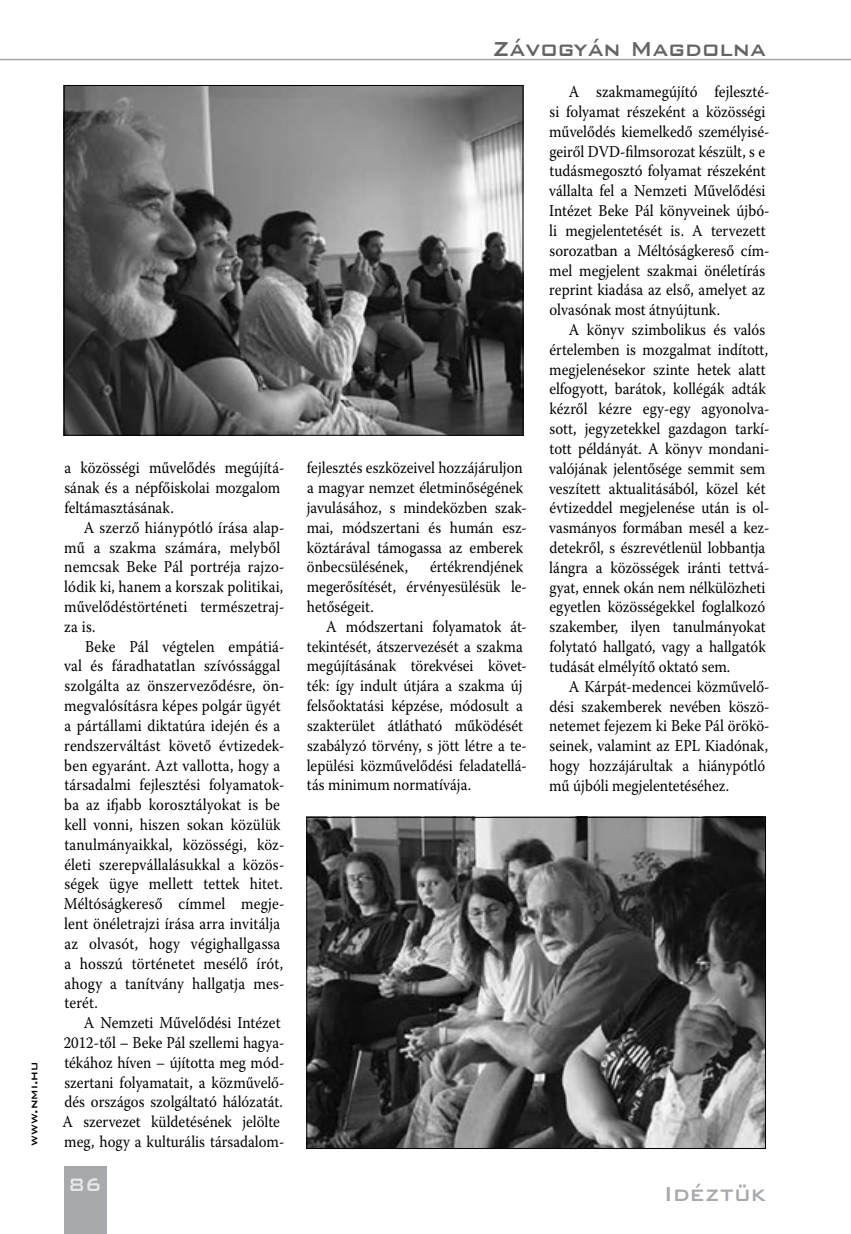
<style>
.page{position:relative;width:851px;height:1234px;background:#fff}
.page>*{position:absolute;margin:0;border:0;box-sizing:border-box;transform-origin:0 0}
.t1{font:27px "Bank Gothic Md PFL Normal";color:#636466;scale:.9 1}
.t2{font:27px "Bank Gothic Md PFL Normal";color:#a7a9ac;scale:.9 1}
.t3{font:24px "Bank Gothic Md PFL Normal";color:#e6e7e8;scale:.9 1}
.t4{font:16.5px/19.8px "Warnock Pro";color:#000;scale:.9 1}
.t5{font:13.5px "Bank Gothic Md PFL Normal";color:#000}
</style>
<div class="page">
<div style="left:64px;top:1165px;width:42px;height:68px;background:#a7a9ac"></div>
<hr style="left:0;top:59px;width:850px;height:1px;background:#a7a9ac">
<img style="left:66px;top:87px;width:455px;height:346px">
<div style="left:64px;top:85px;width:459px;height:350px;border:1px solid #000"></div>
<img style="left:308px;top:818px;width:455px;height:328px">
<div style="left:306px;top:816px;width:459px;height:332px;border:1px solid #000"></div>
<p class="t5" style="left:26px;top:1145px;width:85px;rotate:-90deg">www.nmi.hu</p>
<p class="t4" style="left:64px;top:457px;width:246px">a közösségi művelődés megújítá&shy;sának és a népfőiskolai mozgalom feltámasztásának.</p>
<p class="t4" style="left:64px;top:517px;width:246px;text-indent:20px">A szerző hiánypótló írása alap&shy;mű a szakma számára, melyből nemcsak Beke Pál portréja rajzo&shy;lódik ki, hanem a korszak politikai, művelődéstörténeti természetraj&shy;za is.</p>
<p class="t4" style="left:64px;top:636px;width:247px;text-indent:21px">Beke Pál végtelen empátiá&shy;val és fáradhatatlan szívóssággal szolgálta az önszerveződésre, ön&shy;megvalósításra képes polgár ügyét a pártállami diktatúra idején és a rendszerváltást követő évtizedek&shy;ben egyaránt. Azt vallotta, hogy a társadalmi fejlesztési folyamatok&shy;ba az ifjabb korosztályokat is be kell vonni, hiszen sokan közülük tanulmányaikkal, közösségi, köz&shy;életi szerepvállalásukkal a közös&shy;ségek ügye mellett tettek hitet.<br>Méltóságkereső címmel megje&shy;lent önéletrajzi írása arra invitálja az olvasót, hogy végighallgassa a hosszú történetet mesélő írót, ahogy a tanítvány hallgatja mes&shy;terét.</p>
<p class="t4" style="left:62px;top:1012px;width:248px;text-indent:21px">A Nemzeti Művelődési Intézet 2012-től – Beke Pál szellemi hagya&shy;tékához híven – újította meg mód&shy;szertani folyamatait, a közművelő&shy;dés országos szolgáltató hálózatát.<br>A szervezet küldetésének jelölte meg, hogy a kulturális társadalom-</p>
<h2 class="t3" style="left:68px;top:1171px;width:39px">86</h2>
<h1 class="t1" style="left:492px;top:34px;width:305px">Závogyán Magdolna</h1>
<p class="t4" style="left:307px;top:457px;width:246px">fejlesztés eszközeivel hozzájáruljon a magyar nemzet életminőségének javulásához, s mindeközben szak&shy;mai, módszertani és humán esz&shy;köztárával támogassa az emberek önbecsülésének,</p>
<p class="t4" style="left:307px;top:556px;width:246px;text-indent:123px">értékrendjének megerősítését, érvényesülésük le&shy;hetőségeit.</p>
<p class="t4" style="left:307px;top:616px;width:246px;text-indent:20px">A módszertani folyamatok át&shy;tekintését, átszervezését a szakma megújításának törekvései követ&shy;ték: így indult útjára a szakma új felsőoktatási képzése, módosult a szakterület átlátható működését szabályzó törvény, s jött létre a te&shy;lepülési közművelődési feladatellá&shy;tás minimum normatívája.</p>
<p class="t4" style="left:549px;top:82px;width:246px;text-indent:20px">A szakmamegújító fejleszté&shy;si folyamat részeként a közösségi művelődés kiemelkedő személyisé&shy;geiről DVD-filmsorozat készült, s e tudásmegosztó folyamat részeként vállalta fel a Nemzeti Művelődési Intézet Beke Pál könyveinek újbó&shy;li megjelentetését is. A tervezett sorozatban a Méltóságkereső cím&shy;mel megjelent szakmai önéletírás reprint kiadása az első, amelyet az olvasónak most átnyújtunk.</p>
<p class="t4" style="left:549px;top:319px;width:246px;text-indent:20px">A könyv szimbolikus és valós értelemben is mozgalmat indított, megjelenésekor szinte hetek alatt elfogyott, barátok, kollégák adták kézről kézre egy-egy agyonolva&shy;sott, jegyzetekkel gazdagon tarkí&shy;tott példányát. A könyv mondani&shy;valójának jelentősége semmit sem veszített aktualitásából, közel két évtizeddel megjelenése után is ol&shy;vasmányos formában mesél a kez&shy;detekről, s észrevétlenül lobbantja lángra a közösségek iránti tettvá&shy;gyat, ennek okán nem nélkülözheti egyetlen közösségekkel foglalkozó szakember, ilyen tanulmányokat folytató hallgató, vagy a hallgatók tudását elmélyítő oktató sem.</p>
<p class="t4" style="left:549px;top:676px;width:246px;text-indent:20px">A Kárpát-medencei közművelő&shy;dési szakemberek nevében köszö&shy;netemet fejezem ki Beke Pál örökö&shy;seinek, valamint az EPL Kiadónak, hogy hozzájárultak a hiánypótló mű újbóli megjelentetéséhez.</p>
<h1 class="t2" style="left:663px;top:1178px;width:115px">Idéztük</h1>
</div>
